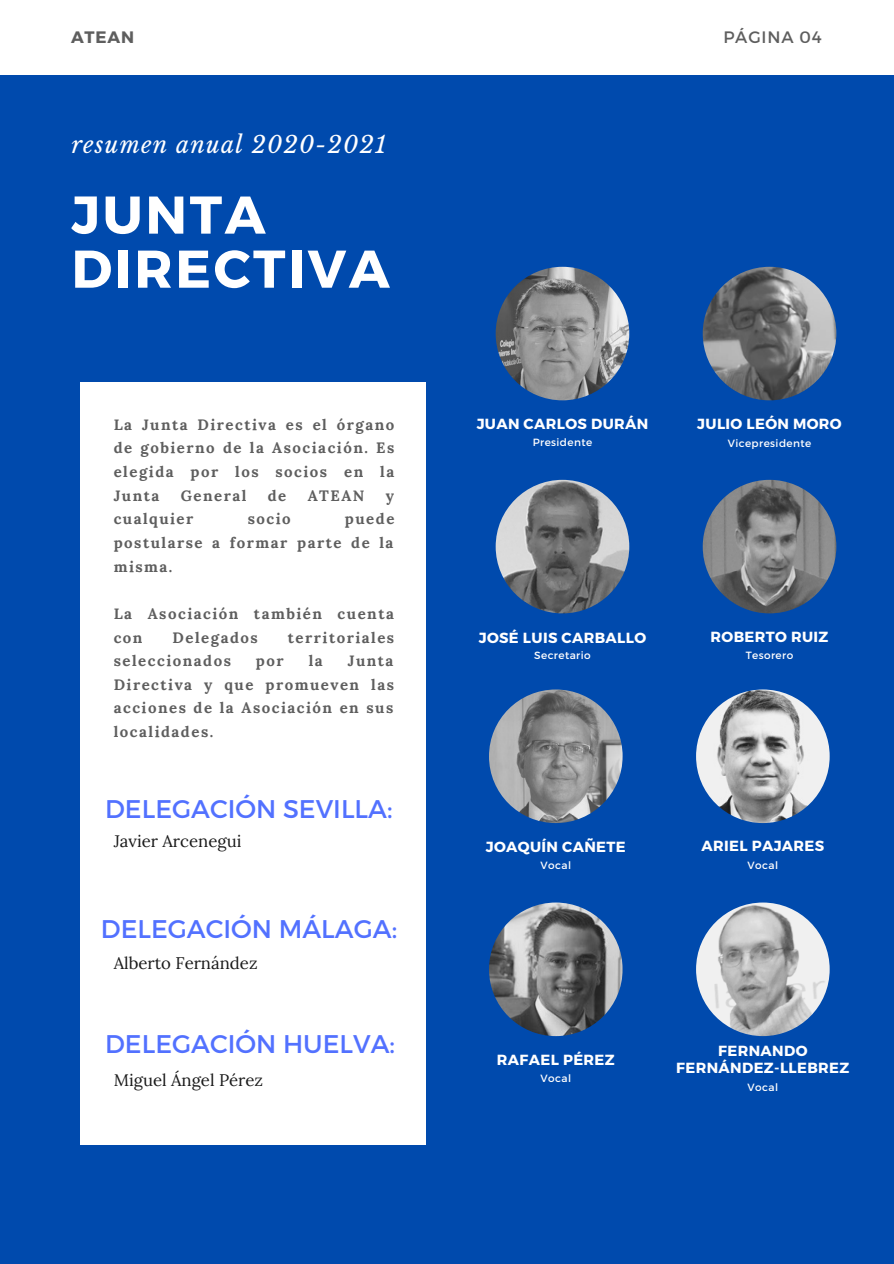
<style>
.page{position:relative;width:894px;height:1264px;background:#fff}
.page>*{position:absolute;margin:0;border:0;box-sizing:border-box;transform-origin:0 0}
.t1{font:700 52.95px/54px "Montserrat";letter-spacing:.05em;color:#fff}
.t2{font:25.5px "Montserrat";color:#5271ff}
.t3{font:italic 23.25px "Libre Baskerville";letter-spacing:.05em;color:#fff}
.t4{font:16.8px "Lora";color:#191919}
.t5{font:16.5px "Montserrat";letter-spacing:.05em;color:#5e5e5e}
.t6{font:700 16.5px "Montserrat";letter-spacing:.05em;color:#5e5e5e}
.t7{font:700 15px/23.7px "Lora";letter-spacing:.1em;color:#5e5e5e;text-align:justify}
.t8{font:700 14.7px/17px "Montserrat";letter-spacing:.025em;color:#fff;text-align:center}
.t9{font:10.5px "Montserrat";letter-spacing:.04em;color:#fff}
</style>
<div class="page">
<div style="left:0;top:0;width:893px;height:1263px;background:#004aad"></div>
<div style="left:0;top:0;width:893px;height:74px;background:#fff"></div>
<div style="left:81px;top:752px;width:344px;height:392px;background:#fff"></div>
<div style="left:81px;top:383px;width:344px;height:391px;background:#fff"></div>
<img style="left:495px;top:267px;width:134px;height:133px;border-radius:50%">
<img style="left:702px;top:267px;width:134px;height:133px;border-radius:50%">
<img style="left:495px;top:480px;width:134px;height:133px;border-radius:50%">
<img style="left:702px;top:480px;width:134px;height:133px;border-radius:50%">
<img style="left:489px;top:689px;width:133px;height:134px;border-radius:50%">
<img style="left:695px;top:689px;width:134px;height:134px;border-radius:50%">
<img style="left:489px;top:902px;width:133px;height:134px;border-radius:50%">
<img style="left:695px;top:902px;width:134px;height:134px;border-radius:50%">
<p class="t6" style="left:71px;top:27px;width:65px">ATEAN</p>
<p class="t5" style="left:723px;top:27px;width:100px">PÁGINA 04</p>
<p class="t3" style="left:71px;top:131px;width:316px">resumen anual 2020-2021</p>
<p class="t1" style="left:71px;top:185px;width:320px">JUNTA<br>DIRECTIVA</p>
<p class="t7" style="left:114px;top:412px;width:282px">La Junta Directiva es el órgano de gobierno de la Asociación. Es elegida por los socios en la Junta</p>
<p class="t7" style="left:181px;top:483px;width:67px">General</p>
<p class="t7" style="left:268px;top:483px;width:20px">de</p>
<p class="t7" style="left:307px;top:483px;width:58px">ATEAN</p>
<p class="t7" style="left:386px;top:483px;width:10px">y</p>
<p class="t7" style="left:114px;top:507px;width:81px">cualquier</p>
<p class="t7" style="left:248px;top:507px;width:44px">socio</p>
<p class="t7" style="left:114px;top:507px;width:282px;text-indent:231px">puede postularse a formar parte de la misma.</p>
<p class="t7" style="left:114px;top:601px;width:281px">La Asociación también cuenta con</p>
<p class="t7" style="left:172px;top:625px;width:87px">Delegados</p>
<p class="t7" style="left:288px;top:625px;width:108px">territoriales</p>
<p class="t7" style="left:114px;top:648px;width:119px">seleccionados</p>
<p class="t7" style="left:256px;top:648px;width:29px">por</p>
<p class="t7" style="left:308px;top:648px;width:16px">la</p>
<p class="t7" style="left:114px;top:648px;width:282px;text-indent:234px">Junta Directiva y que promueven las acciones de la Asociación en sus localidades.</p>
<p class="t2" style="left:105px;top:792px;width:289px">DELEGACIÓN SEVILLA:</p>
<p class="t4" style="left:114px;top:829px;width:129px">Javier Arcenegui</p>
<p class="t2" style="left:101px;top:912px;width:297px">DELEGACIÓN MÁLAGA:</p>
<p class="t4" style="left:114px;top:951px;width:145px">Alberto Fernández</p>
<p class="t2" style="left:105px;top:1027px;width:291px">DELEGACIÓN HUELVA:</p>
<p class="t4" style="left:114px;top:1069px;width:151px">Miguel Ángel Pérez</p>
<p class="t8" style="left:476px;top:415px;width:173px">JUAN CARLOS DURÁN</p>
<p class="t9" style="left:532px;top:435px;width:61px">Presidente</p>
<p class="t8" style="left:697px;top:414px;width:146px">JULIO LEÓN MORO</p>
<p class="t9" style="left:727px;top:436px;width:85px">Vicepresidente</p>
<p class="t8" style="left:478px;top:628px;width:169px">JOSÉ LUIS CARBALLO</p>
<p class="t9" style="left:534px;top:648px;width:58px">Secretario</p>
<p class="t8" style="left:710px;top:627px;width:119px">ROBERTO RUIZ</p>
<p class="t9" style="left:745px;top:648px;width:49px">Tesorero</p>
<p class="t8" style="left:485px;top:837px;width:141px">JOAQUÍN CAÑETE</p>
<p class="t9" style="left:540px;top:858px;width:32px">Vocal</p>
<p class="t8" style="left:701px;top:836px;width:124px">ARIEL PAJARES</p>
<p class="t9" style="left:747px;top:858px;width:32px">Vocal</p>
<p class="t8" style="left:497px;top:1050px;width:119px">RAFAEL PÉREZ</p>
<p class="t9" style="left:540px;top:1071px;width:32px">Vocal</p>
<p class="t8" style="left:676px;top:1041px;width:174px">FERNANDO<br>FERNÁNDEZ-LLEBREZ</p>
<p class="t9" style="left:747px;top:1080px;width:32px">Vocal</p>
</div>
